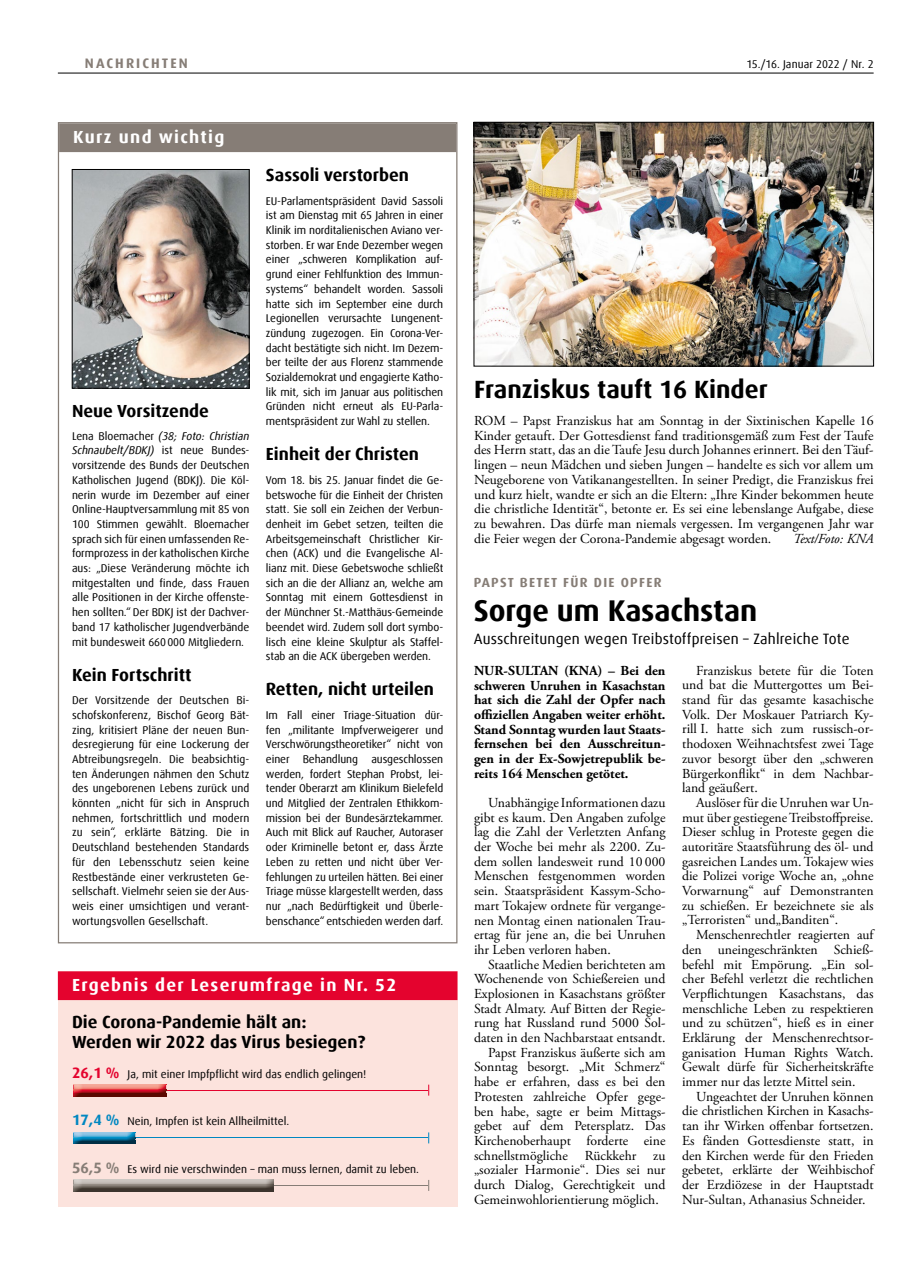
<style>
.page{position:relative;width:908px;height:1276px;background:#fff}
.page>*{position:absolute;margin:0;border:0;box-sizing:border-box;transform-origin:0 0}
.t1{font:700 30px "Dax Offc Pro";letter-spacing:-.005em;color:#000}
.t2{font:700 25px "Dax Offc Pro";color:#000}
.t3{font:700 17.5px/20px "Dax Offc Pro";color:#000}
.t4{font:700 17.5px "Dax Offc Pro";letter-spacing:.075em;color:#fff}
.t5{font:15px "Dax Offc Pro";letter-spacing:.01em;color:#000}
.t6{font:13.75px/14.6px "Adobe Garamond Pro";color:#000;text-align:justify}
.t7{font:700 13.75px/14.6px "Adobe Garamond Pro";color:#000;text-align:justify}
.t8{font:italic 13.75px "Adobe Garamond Pro";color:#000}
.t9{font:700 13.75px "Dax Offc Pro";letter-spacing:.15em;color:#867d76}
.t10{font:700 13.12px "Dax Offc Pro";letter-spacing:.1em;color:#867d76}
.t11{font:11.25px/14.8px "Dax Offc Pro";letter-spacing:-.005em;color:#000;text-align:justify}
.s1{font-style:italic}
.s2{font-weight:700;font-size:15px;color:#e4032e}
.s3{font-weight:700;font-size:15px;color:#0087c1}
.s4{font-weight:700;font-size:15px;color:#867d76}
</style>
<div class="page">
<hr style="left:58px;top:73px;width:815px;height:1px;background:#000">
<div style="left:59px;top:123px;width:397px;height:29px;background:#867d76"></div>
<img style="left:74px;top:171px;width:173px;height:215px">
<div style="left:72px;top:169px;width:177px;height:219px;border:1px solid #000"></div>
<img style="left:475px;top:124px;width:396px;height:240px">
<div style="left:473px;top:122px;width:400px;height:244px;border:1px solid #000"></div>
<div style="left:58px;top:971px;width:399px;height:235px;background:#fce3dd"></div>
<div style="left:58px;top:971px;width:399px;height:29px;background:#e4032e"></div>
<hr style="left:73px;top:1137px;width:355px;height:1px;background:#0087c1">
<hr style="left:73px;top:1089px;width:355px;height:1px;background:#e4032e">
<hr style="left:73px;top:1185px;width:355px;height:1px;background:#867d76">
<img style="left:73px;top:1179px;width:201px;height:12px">
<img style="left:73px;top:1185px;width:201px;height:1px">
<img style="left:73px;top:1132px;width:62px;height:11px">
<img style="left:73px;top:1137px;width:62px;height:1px">
<img style="left:73px;top:1084px;width:93px;height:12px">
<img style="left:73px;top:1089px;width:93px;height:1px">
<p class="t9" style="left:85px;top:54px;width:104px">NACHRICHTEN</p>
<p class="t11" style="left:746px;top:56px;width:129px">15./16. Januar 2022 / Nr. 2</p>
<h3 class="t4" style="left:73px;top:125px;width:153px">Kurz und wichtig</h3>
<h3 class="t3" style="left:72px;top:401px;width:138px">Neue Vorsitzende</h3>
<p class="t11" style="left:72px;top:428px;width:179px">Lena Bloemacher <span class="s1">(38; Foto: Christian Schnaubelt/BDKJ)</span> ist neue Bundes&shy;vorsitzende des Bunds der Deutschen Katholischen Jugend (BDKJ). Die Köl&shy;nerin wurde im Dezember auf einer Online-Hauptversammlung mit 85 von 100 Stimmen gewählt. Bloemacher sprach sich für einen umfassenden Re&shy;formprozess in der katholischen Kirche aus: „Diese Veränderung möchte ich mitgestalten und finde, dass Frauen alle Positionen in der Kirche offenste&shy;hen sollten.“ Der BDKJ ist der Dachver&shy;band 17 katholischer Jugendverbände mit bundesweit 660 000 Mitgliedern.</p>
<h3 class="t3" style="left:72px;top:665px;width:121px">Kein Fortschritt</h3>
<p class="t11" style="left:72px;top:693px;width:179px">Der Vorsitzende der Deutschen Bi&shy;schofskonferenz, Bischof Georg Bät&shy;zing, kritisiert Pläne der neuen Bun&shy;desregierung für eine Lockerung der Abtreibungsregeln. Die beabsichtig&shy;ten Änderungen nähmen den Schutz des ungeborenen Lebens zurück und könnten „nicht für sich in Anspruch nehmen, fortschrittlich und modern zu sein“, erklärte Bätzing. Die in Deutschland bestehenden Standards für den Lebensschutz seien keine Restbestände einer verkrusteten Ge&shy;sellschaft. Vielmehr seien sie der Aus&shy;weis einer umsichtigen und verant&shy;wortungsvollen Gesellschaft.</p>
<h3 class="t3" style="left:266px;top:165px;width:144px">Sassoli verstorben</h3>
<p class="t11" style="left:266px;top:193px;width:179px">EU-Parlamentspräsident David Sassoli ist am Dienstag mit 65 Jahren in einer Klinik im norditalienischen Aviano ver&shy;storben. Er war Ende Dezember wegen einer „schweren Komplikation auf&shy;grund einer Fehlfunktion des Immun&shy;systems“ behandelt worden. Sassoli hatte sich im September eine durch Legionellen verursachte Lungenent&shy;zündung zugezogen. Ein Corona-Ver&shy;dacht bestätigte sich nicht. Im Dezem&shy;ber teilte der aus Florenz stammende Sozialdemokrat und engagierte Katho&shy;lik mit, sich im Januar aus politischen Gründen nicht erneut als EU-Parla&shy;mentspräsident zur Wahl zu stellen.</p>
<h3 class="t3" style="left:266px;top:444px;width:154px">Einheit der Christen</h3>
<p class="t11" style="left:266px;top:472px;width:179px">Vom 18. bis 25. Januar findet die Ge&shy;betswoche für die Einheit der Christen statt. Sie soll ein Zeichen der Verbun&shy;denheit im Gebet setzen, teilten die Arbeitsgemeinschaft Christlicher Kir&shy;chen (ACK) und die Evangelische Al&shy;lianz mit. Diese Gebetswoche schließt sich an die der Allianz an, welche am Sonntag mit einem Gottesdienst in der Münchner St.-Matthäus-Gemeinde beendet wird. Zudem soll dort symbo&shy;lisch eine kleine Skulptur als Staffel&shy;stab an die ACK übergeben werden.</p>
<h3 class="t3" style="left:266px;top:679px;width:169px">Retten, nicht urteilen</h3>
<p class="t11" style="left:266px;top:707px;width:179px">Im Fall einer Triage-Situation dür&shy;fen „militante Impfverweigerer und Verschwörungs theoretiker“ nicht von einer Behandlung ausgeschlossen werden, fordert Stephan Probst, lei&shy;tender Oberarzt am Klinikum Bielefeld und Mitglied der Zentralen Ethikkom&shy;mission bei der Bundesärztekammer.<br>Auch mit Blick auf Raucher, Autoraser oder Kriminelle betont er, dass Ärzte Leben zu retten und nicht über Ver&shy;fehlungen zu urteilen hätten. Bei einer Triage müsse klargestellt werden, dass nur „nach Bedürftigkeit und Überle&shy;benschance“ entschieden werden darf.</p>
<h3 class="t4" style="left:72px;top:973px;width:326px">Ergebnis der Leserumfrage in Nr. 52</h3>
<h3 class="t3" style="left:72px;top:1012px;width:295px">Die Corona-Pandemie hält an:<br>Werden wir 2022 das Virus besiegen?</h3>
<p class="t11" style="left:72px;top:1066px;width:296px"><span class="s2">26,1 %</span> Ja, mit einer Impfpflicht wird das endlich gelingen!</p>
<p class="t11" style="left:72px;top:1114px;width:218px"><span class="s3">17,4 %</span> Nein, Impfen ist kein Allheilmittel.</p>
<p class="t11" style="left:72px;top:1161px;width:348px"><span class="s4">56,5 %</span> Es wird nie verschwinden – man muss lernen, damit zu leben.</p>
<h2 class="t2" style="left:474px;top:373px;width:295px">Franziskus tauft 16 Kinder</h2>
<p class="t6" style="left:474px;top:414px;width:401px">ROM – Papst Franziskus hat am Sonntag in der Sixtinischen Kapelle 16<br>Kinder getauft. Der Gottesdienst fand traditionsgemäß zum Fest der Taufe des Herrn statt, das an die Taufe Jesu durch Johannes erinnert. Bei den Täuf&shy;lingen – neun Mädchen und sieben Jungen – handelte es sich vor allem um Neugeborene von Vatikanangestellten. In seiner Predigt, die Franziskus frei und kurz hielt, wandte er sich an die Eltern: „Ihre Kinder bekommen heute die christliche Identität“, betonte er. Es sei eine lebenslange Aufgabe, diese zu bewahren. Das dürfe man niemals vergessen. Im vergangenen Jahr war die Feier wegen der Corona-Pandemie abgesagt worden.</p>
<p class="t8" style="left:792px;top:530px;width:82px">Text/Foto: KNA</p>
<p class="t10" style="left:473px;top:573px;width:189px">PAPST BETET FÜR DIE OPFER</p>
<h1 class="t1" style="left:473px;top:591px;width:285px">Sorge um Kasachstan</h1>
<h3 class="t5" style="left:473px;top:629px;width:377px">Ausschreitungen wegen Treibstoffpreisen – Zahlreiche Tote</h3>
<p class="t7" style="left:474px;top:663px;width:193px">NUR-SULTAN (KNA) – Bei den schweren Unruhen in Kasachstan hat sich die Zahl der Opfer nach offiziellen Angaben weiter erhöht.<br>Stand Sonntag wurden laut Staats&shy;fernsehen bei den Ausschreitun&shy;gen in der Ex-Sowjetrepublik be&shy;reits 164 Menschen getötet.</p>
<p class="t6" style="left:474px;top:796px;width:193px;text-indent:14px">Unabhängige Informationen dazu gibt es kaum. Den Angaben zufolge lag die Zahl der Verletzten Anfang der Woche bei mehr als 2200. Zu&shy;dem sollen landesweit rund 10 000<br>Menschen festgenommen worden sein. Staatspräsident Kassym-Scho&shy;mart Tokajew ordnete für vergange&shy;nen Montag einen natio nalen Trau&shy;ertag für jene an, die bei Unruhen ihr Leben verloren haben.</p>
<p class="t6" style="left:488px;top:957px;width:179px">Staatliche Medien berichteten am</p>
<p class="t6" style="left:474px;top:972px;width:193px">Wochenende von Schießereien und</p>
<p class="t6" style="left:474px;top:987px;width:193px">Explosionen in Kasachstans größter</p>
<p class="t6" style="left:474px;top:1001px;width:193px">Stadt Almaty. Auf Bitten der Regie-</p>
<p class="t6" style="left:474px;top:1016px;width:193px">rung hat Russland rund 5000 Sol-</p>
<p class="t6" style="left:474px;top:1031px;width:193px">daten in den Nachbarstaat entsandt.</p>
<p class="t6" style="left:488px;top:1045px;width:179px">Papst Franziskus äußerte sich am</p>
<p class="t6" style="left:474px;top:1060px;width:193px">Sonntag besorgt. „Mit Schmerz“</p>
<p class="t6" style="left:474px;top:1075px;width:193px">habe er erfahren, dass es bei den</p>
<p class="t6" style="left:474px;top:1089px;width:193px">Protesten zahlreiche Opfer gege-</p>
<p class="t6" style="left:474px;top:1104px;width:193px">ben habe, sagte er beim Mittags-</p>
<p class="t6" style="left:474px;top:1119px;width:193px">gebet auf dem Petersplatz. Das</p>
<p class="t6" style="left:474px;top:1133px;width:193px">Kirchenoberhaupt forderte eine</p>
<p class="t6" style="left:474px;top:1148px;width:193px">schnellstmögliche Rückkehr zu</p>
<p class="t6" style="left:474px;top:1163px;width:193px">„sozialer Harmonie“. Dies sei nur</p>
<p class="t6" style="left:474px;top:1177px;width:193px">durch Dialog, Gerechtigkeit und</p>
<p class="t6" style="left:474px;top:1192px;width:186px">Gemeinwohlorien tierung möglich.</p>
<p class="t6" style="left:681px;top:663px;width:193px;text-indent:14px">Franziskus betete für die Toten und bat die Muttergottes um Bei&shy;stand für das gesamte kasachische Volk. Der Moskauer Patriarch Ky&shy;rill I. hatte sich zum russisch-or&shy;thodoxen Weihnachtsfest zwei Tage zuvor besorgt über den „schweren Bürgerkonflikt“ in dem Nachbar&shy;land geäußert.</p>
<p class="t6" style="left:681px;top:796px;width:193px;text-indent:14px">Auslöser für die Unruhen war Un&shy;mut über gestiegene Treibstoffpreise.<br>Dieser schlug in Proteste gegen die autoritäre Staatsführung des öl- und gasreichen Landes um. Tokajew wies die Polizei vorige Woche an, „ohne Vorwarnung“ auf Demons tranten zu schießen. Er bezeichnete sie als „Terroristen“ und„Banditen“.</p>
<p class="t6" style="left:681px;top:928px;width:193px;text-indent:14px">Menschenrechtler reagierten auf den uneingeschränkten Schieß&shy;befehl mit Empörung. „Ein sol&shy;cher Befehl verletzt die rechtlichen Verpflichtungen Kasachstans, das menschliche Leben zu respektieren und zu schützen“, hieß es in einer Erklärung der Menschenrechtsor&shy;ganisation Human Rights Watch.<br>Gewalt dürfe für Sicherheitskräfte immer nur das letzte Mittel sein.</p>
<p class="t6" style="left:681px;top:1089px;width:193px;text-indent:14px">Ungeachtet der Unruhen können die christlichen Kirchen in Kasachs&shy;tan ihr Wirken offenbar fortsetzen.<br>Es fänden Gottesdienste statt, in den Kirchen werde für den Frieden gebetet, erklärte der Weihbischof der Erzdiözese in der Hauptstadt Nur-Sultan, Athanasius Schneider.</p>
</div>
